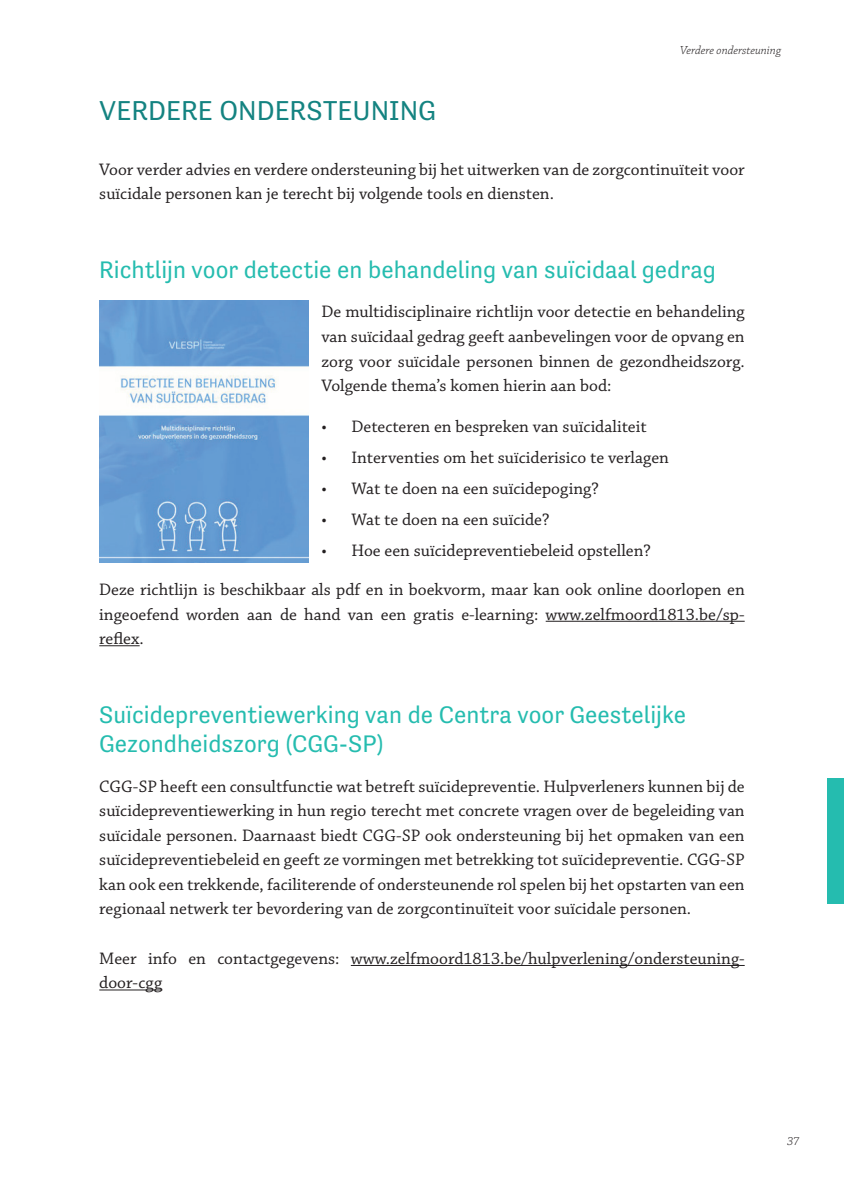
<style>
.page{position:relative;width:844px;height:1191px;background:#fff}
.page>*{position:absolute;margin:0;border:0;box-sizing:border-box;transform-origin:0 0}
.t1{font:28px "Tenso";color:#148381}
.t2{font:24.5px/29.4px "Tenso";color:#25bcaf}
.t3{font:17.5px/24.5px "Chaparral Pro";color:#231f20;text-align:justify}
.t4{font:italic 300 12.25px "Chaparral Pro";color:#231f20}
</style>
<div class="page">
<div style="left:827px;top:778px;width:16px;height:126px;background:#25bcaf"></div>
<hr style="left:545px;top:621px;width:199px;height:1px;background:#231f20">
<hr style="left:99px;top:645px;width:41px;height:1px;background:#231f20">
<hr style="left:351px;top:965px;width:393px;height:1px;background:#231f20">
<hr style="left:99px;top:989px;width:63px;height:1px;background:#231f20">
<img style="left:99px;top:300px;width:210px;height:262px">
<h1 class="t1" style="left:99px;top:95px;width:338px">VERDERE ONDERSTEUNING</h1>
<p class="t4" style="left:679px;top:43px;width:102px">Verdere ondersteuning</p>
<p class="t3" style="left:99px;top:157px;width:646px">Voor verder advies en verdere ondersteuning bij het uitwerken van de zorgcontinuïteit voor suïcidale personen kan je terecht bij volgende tools en diensten.</p>
<h2 class="t2" style="left:99px;top:255px;width:618px">Richtlijn voor detectie en behandeling van suïcidaal gedrag</h2>
<p class="t3" style="left:321px;top:300px;width:424px">De multidisciplinaire richtlijn voor detectie en behandeling van suïcidaal gedrag geeft aanbevelingen voor de opvang en zorg voor suïcidale personen binnen de gezondheidszorg.<br>Volgende thema’s komen hierin aan bod:</p>
<p class="t3" style="left:321px;top:415px;width:326px">• Detecteren en bespreken van suïcidaliteit</p>
<p class="t3" style="left:321px;top:446px;width:349px">• Interventies om het suïciderisico te verlagen</p>
<p class="t3" style="left:321px;top:476px;width:279px">• Wat te doen na een suïcidepoging?</p>
<p class="t3" style="left:321px;top:507px;width:229px">• Wat te doen na een suïcide?</p>
<p class="t3" style="left:321px;top:538px;width:331px">• Hoe een suïcidepreventiebeleid opstellen?</p>
<p class="t3" style="left:99px;top:578px;width:646px">Deze richtlijn is beschikbaar als pdf en in boekvorm, maar kan ook online doorlopen en ingeoefend worden aan de hand van een gratis e-learning: www.zelfmoord1813.be/sp&shy;reflex.</p>
<h2 class="t2" style="left:99px;top:700px;width:588px">Suïcidepreventiewerking van de Centra voor Geestelijke<br>Gezondheidszorg (CGG-SP)</h2>
<p class="t3" style="left:99px;top:774px;width:646px">CGG-SP heeft een consultfunctie wat betreft suïcidepreventie. Hulpverleners kunnen bij de suïcidepreventiewerking in hun regio terecht met concrete vragen over de begeleiding van suïcidale personen. Daarnaast biedt CGG-SP ook ondersteuning bij het opmaken van een suïcidepreventiebeleid en geeft ze vormingen met betrekking tot suïcidepreventie. CGG-SP kan ook een trekkende, faciliterende of ondersteunende rol spelen bij het opstarten van een regionaal netwerk ter bevordering van de zorgcontinuïteit voor suïcidale personen.</p>
<p class="t3" style="left:99px;top:946px;width:646px">Meer info en contactgegevens: www.zelfmoord1813.be/hulpverlening/ondersteuning&shy;door-cgg</p>
<p class="t4" style="left:786px;top:1135px;width:14px">37</p>
</div>
